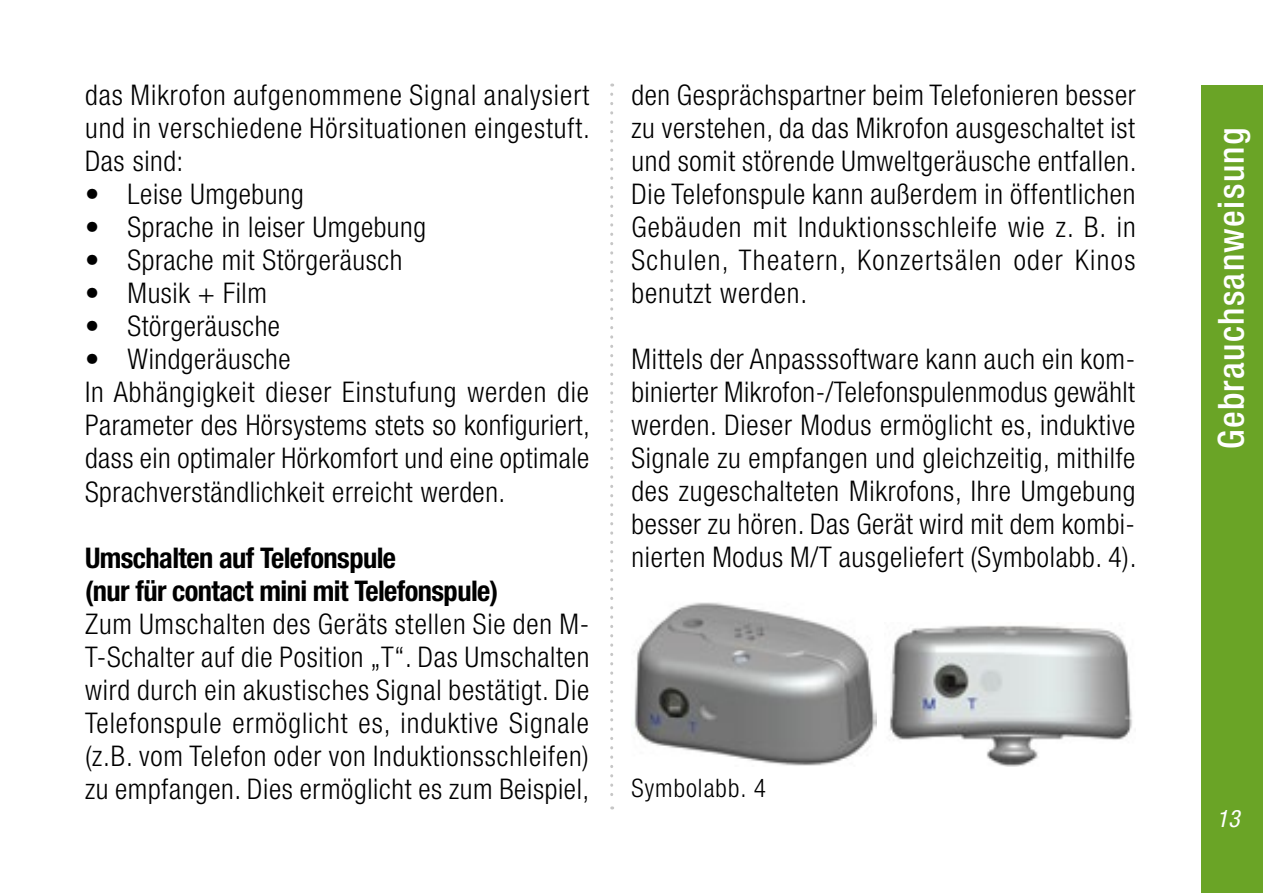
<style>
.page{position:relative;width:1263px;height:893px;background:#fff}
.page>*{position:absolute;margin:0;border:0;box-sizing:border-box;transform-origin:0 0}
.t1{font:500 condensed 36px "Helvetica Neue LT Pro";letter-spacing:.04em;color:#fff}
.t2{font:300 condensed 28.5px/33px "Helvetica Neue LT Pro";letter-spacing:.02em;color:#000;text-align:justify}
.t3{font:700 condensed 28.5px/33px "Helvetica Neue LT Pro";letter-spacing:-.02em;color:#000}
.t4{font:300 condensed 25.5px "Helvetica Neue LT Pro";letter-spacing:.04em;color:#000}
.t5{font:italic condensed 24px "Helvetica Neue LT Pro";color:#fff}
</style>
<div class="page">
<div style="left:1201px;top:85px;width:62px;height:808px;background:#6aa426"></div>
<svg style="left:610px;top:94px;width:3px;height:715px"></svg>
<img style="left:634px;top:602px;width:243px;height:164px">
<img style="left:889px;top:625px;width:243px;height:141px">
<p class="t2" style="left:85px;top:79px;width:506px">das Mikrofon aufgenommene Signal analysiert und in verschiedene Hörsituationen eingestuft.<br>Das sind:</p>
<p class="t2" style="left:85px;top:178px;width:220px">• Leise Umgebung</p>
<p class="t2" style="left:85px;top:211px;width:342px">• Sprache in leiser Umgebung</p>
<p class="t2" style="left:85px;top:244px;width:319px">• Sprache mit Störgeräusch</p>
<p class="t2" style="left:85px;top:277px;width:183px">• Musik + Film</p>
<p class="t2" style="left:85px;top:310px;width:196px">• Störgeräusche</p>
<p class="t2" style="left:85px;top:343px;width:506px;text-align:left">• Windgeräusche<br>In Abhängigkeit dieser Einstufung werden die Parameter des Hörsystems stets so konfiguriert, dass ein optimaler Hörkomfort und eine optimale Sprachverständlichkeit erreicht werden.</p>
<p class="t3" style="left:85px;top:540px;width:415px">Umschalten auf Telefonspule<br>(nur für contact mini mit Telefonspule)</p>
<p class="t2" style="left:85px;top:607px;width:506px">Zum Umschalten des Geräts stellen Sie den M-T-Schalter auf die Position „T“. Das Umschalten wird durch ein akustisches Signal bestätigt. Die Telefonspule ermöglicht es, induktive Signale (z.B. vom Telefon oder von Induktionsschleifen) zu empfangen. Dies ermöglicht es zum Beispiel,</p>
<p class="t2" style="left:631px;top:79px;width:507px">den Gesprächspartner beim Telefonieren besser zu verstehen, da das Mikrofon ausgeschaltet ist und somit störende Umweltgeräusche entfallen.<br>Die Telefonspule kann außerdem in öffentlichen Gebäuden mit Induktionsschleife wie z. B. in Schulen, Theatern, Konzertsälen oder Kinos benutzt werden.</p>
<p class="t2" style="left:631px;top:343px;width:506px">Mittels der Anpasssoftware kann auch ein kom&shy;binierter Mikrofon-/Telefonspulenmodus gewählt werden. Dieser Modus ermöglicht es, induktive Signale zu empfangen und gleichzeitig, mithilfe des zugeschalteten Mikrofons, Ihre Umgebung besser zu hören. Das Gerät wird mit dem kombi&shy;nierten Modus M/T ausgeliefert (Symbolabb. 4).</p>
<p class="t4" style="left:631px;top:774px;width:136px">Symbolabb. 4</p>
<p class="t1" style="left:1210px;top:449px;width:323px;rotate:-90deg">Gebrauchsanweisung</p>
<p class="t5" style="left:1216px;top:804px;width:25px">13</p>
</div>
